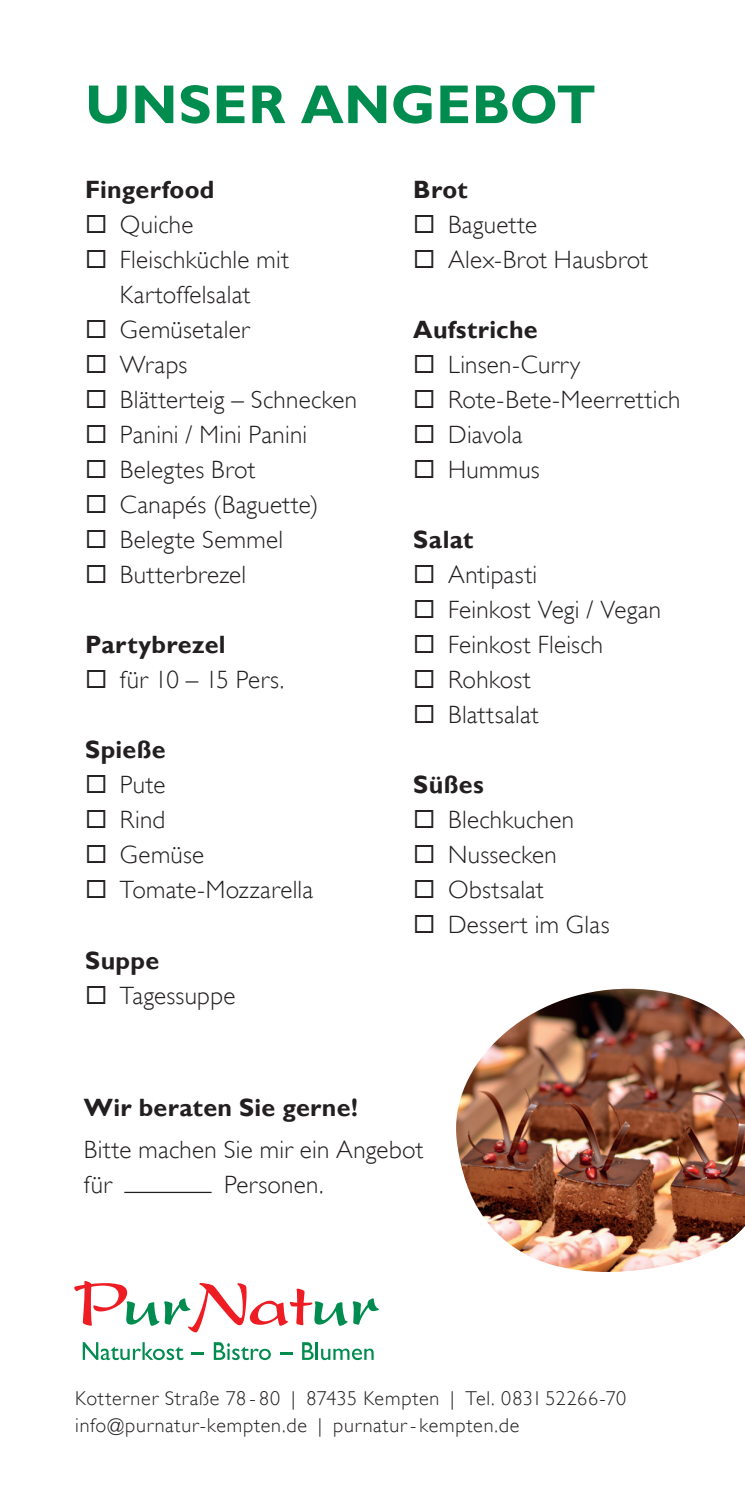
<style>
.page{position:relative;width:745px;height:1489px;background:#fff}
.page>*{position:absolute;margin:0;border:0;box-sizing:border-box;transform-origin:0 0}
.t1{font:700 55px "Gill Sans";letter-spacing:.01em;color:#008c4e}
.t2{font:300 25px/35px "Gill Sans";letter-spacing:.01em;color:#231f20}
.t3{font:700 25px "Gill Sans";letter-spacing:.01em;color:#231f20}
.t4{font:300 20px/27.5px "Gill Sans";letter-spacing:.04em;color:#231f20}
</style>
<div class="page">
<svg style="left:74px;top:1281px;width:304px;height:51px"></svg>
<svg style="left:83px;top:1342px;width:100px;height:17px"></svg>
<svg style="left:191px;top:1352px;width:13px;height:2px"></svg>
<svg style="left:214px;top:1342px;width:57px;height:17px"></svg>
<svg style="left:280px;top:1352px;width:12px;height:2px"></svg>
<svg style="left:302px;top:1342px;width:11px;height:17px"></svg>
<hr style="left:315px;top:1341px;width:3px;height:18px;background:#008c4e">
<svg style="left:321px;top:1348px;width:52px;height:11px"></svg>
<hr style="left:124px;top:1191px;width:87px;height:1px;background:#231f20">
<img style="left:456px;top:988px;width:288px;height:284px">
<h1 class="t1" style="left:85px;top:72px;width:512px">UNSER ANGEBOT</h1>
<p class="t3" style="left:85px;top:175px;width:131px">Fingerfood</p>
<p class="t2" style="left:85px;top:207px;width:110px">◻ Quiche</p>
<p class="t2" style="left:85px;top:242px;width:205px;text-align:center">◻ Fleischküchle mit<br>Kartoffelsalat</p>
<p class="t2" style="left:85px;top:312px;width:166px">◻ Gemüsetaler</p>
<p class="t2" style="left:85px;top:347px;width:104px">◻ Wraps</p>
<p class="t2" style="left:85px;top:382px;width:273px">◻ Blätterteig – Schnecken</p>
<p class="t2" style="left:85px;top:417px;width:223px">◻ Panini / Mini Panini</p>
<p class="t2" style="left:85px;top:452px;width:172px">◻ Belegtes Brot</p>
<p class="t2" style="left:85px;top:487px;width:234px">◻ Canapés (Baguette)</p>
<p class="t2" style="left:85px;top:522px;width:199px">◻ Belegte Semmel</p>
<p class="t2" style="left:85px;top:557px;width:163px">◻ Butterbrezel</p>
<p class="t3" style="left:85px;top:630px;width:142px">Partybrezel</p>
<p class="t2" style="left:85px;top:662px;width:200px">◻ für 10 – 15 Pers.</p>
<p class="t3" style="left:85px;top:735px;width:82px">Spieße</p>
<p class="t2" style="left:85px;top:767px;width:82px">◻ Pute</p>
<p class="t2" style="left:85px;top:802px;width:82px">◻ Rind</p>
<p class="t2" style="left:85px;top:837px;width:120px">◻ Gemüse</p>
<p class="t2" style="left:85px;top:872px;width:229px">◻ Tomate-Mozzarella</p>
<p class="t3" style="left:85px;top:945px;width:75px">Suppe</p>
<p class="t2" style="left:85px;top:977px;width:152px">◻ Tagessuppe</p>
<p class="t3" style="left:413px;top:175px;width:56px">Brot</p>
<p class="t2" style="left:413px;top:207px;width:125px">◻ Baguette</p>
<p class="t2" style="left:413px;top:242px;width:236px">◻ Alex-Brot Hausbrot</p>
<p class="t3" style="left:413px;top:315px;width:126px">Aufstriche</p>
<p class="t2" style="left:413px;top:347px;width:168px">◻ Linsen-Curry</p>
<p class="t2" style="left:413px;top:382px;width:268px">◻ Rote-Bete-Meerrettich</p>
<p class="t2" style="left:413px;top:417px;width:111px">◻ Diavola</p>
<p class="t2" style="left:413px;top:452px;width:128px">◻ Hummus</p>
<p class="t3" style="left:413px;top:525px;width:62px">Salat</p>
<p class="t2" style="left:413px;top:557px;width:125px">◻ Antipasti</p>
<p class="t2" style="left:413px;top:592px;width:249px">◻ Feinkost Vegi / Vegan</p>
<p class="t2" style="left:413px;top:627px;width:191px">◻ Feinkost Fleisch</p>
<p class="t2" style="left:413px;top:662px;width:119px">◻ Rohkost</p>
<p class="t2" style="left:413px;top:697px;width:127px">◻ Blattsalat</p>
<p class="t3" style="left:413px;top:770px;width:72px">Süßes</p>
<p class="t2" style="left:413px;top:802px;width:162px">◻ Blechkuchen</p>
<p class="t2" style="left:413px;top:837px;width:145px">◻ Nussecken</p>
<p class="t2" style="left:413px;top:872px;width:132px">◻ Obstsalat</p>
<p class="t2" style="left:413px;top:907px;width:198px">◻ Dessert im Glas</p>
<p class="t3" style="left:84px;top:1092px;width:275px">Wir beraten Sie gerne!</p>
<p class="t2" style="left:84px;top:1132px;width:340px">Bitte machen Sie mir ein Angebot für</p>
<p class="t2" style="left:224px;top:1167px;width:101px">Personen.</p>
<p class="t4" style="left:75px;top:1384px;width:552px">Kotterner Straße 78 - 80 | 87435 Kempten | Tel. 0831 52266-70 info@purnatur-kempten.de | purnatur- kempten.de</p>
</div>
